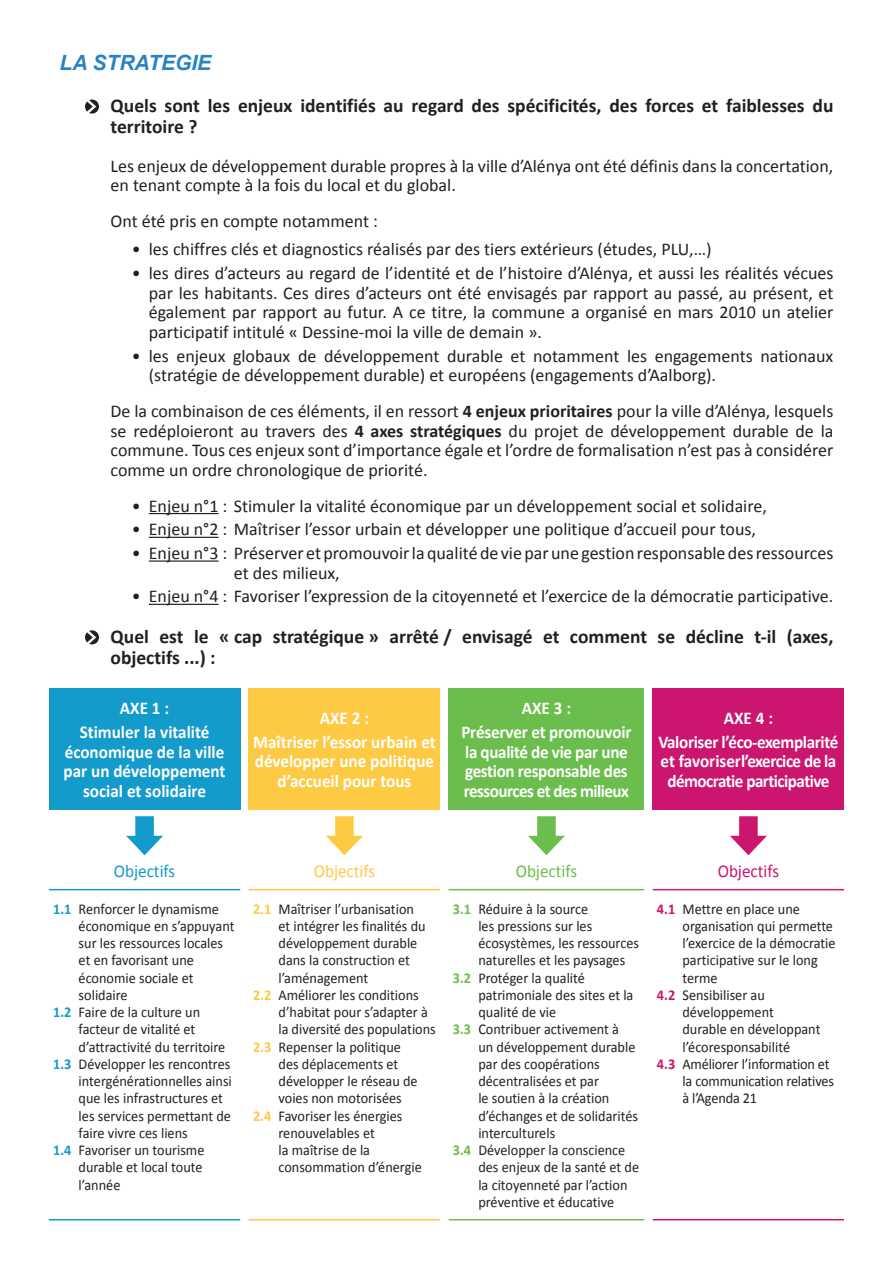
<style>
.page{position:relative;width:893px;height:1263px;background:#fff}
.page>*{position:absolute;margin:0;border:0;box-sizing:border-box;transform-origin:0 0}
.t1{font:italic 700 21px "Arial";color:#2783c5}
.t2{font:700 19.5px/21px "Calibri";color:#231f20}
.t3{font:18px/19.5px "Calibri";color:#231f20}
.t4{font:700 18px/19.5px "Calibri";letter-spacing:-.01em;color:#fff;text-align:center;scale:.95 1}
.t5{font:700 18px/19.5px "Calibri";letter-spacing:-.03em;color:#fff;text-align:center;scale:.95 1}
.t6{font:18px "Calibri";color:#139bcc;scale:.95 1}
.t7{font:18px "Calibri";color:#fec943;scale:.95 1}
.t8{font:18px "Calibri";color:#6bbe4d;scale:.95 1}
.t9{font:18px "Calibri";color:#cb156f;scale:.95 1}
.t10{font:15px "Calibri";color:#231f20;scale:.95 1}
.s1{font-weight:700}
.s2{font-weight:700;color:#139bcc}
.s3{font-weight:700;color:#6bbe4d}
.s4{font-weight:700;color:#fec943}
.s5{font-weight:700;color:#cb156f}
</style>
<div class="page">
<hr style="left:149px;top:513px;width:70px;height:1px;background:#231f20">
<hr style="left:149px;top:537px;width:70px;height:1px;background:#231f20">
<hr style="left:149px;top:560px;width:70px;height:2px;background:#231f20">
<hr style="left:149px;top:604px;width:70px;height:1px;background:#231f20">
<svg style="left:85px;top:100px;width:14px;height:14px"></svg>
<svg style="left:85px;top:630px;width:14px;height:14px"></svg>
<div style="left:49px;top:688px;width:191px;height:121px;background:#139bcc"></div>
<div style="left:249px;top:688px;width:191px;height:121px;background:#fec943"></div>
<div style="left:449px;top:688px;width:195px;height:121px;background:#6bbe4d"></div>
<div style="left:653px;top:688px;width:191px;height:121px;background:#cb156f"></div>
<hr style="left:49px;top:889px;width:191px;height:1px;background:#139bcc">
<hr style="left:49px;top:1219px;width:191px;height:1px;background:#139bcc">
<hr style="left:249px;top:889px;width:191px;height:1px;background:#fec943">
<hr style="left:249px;top:1219px;width:191px;height:1px;background:#fec943">
<hr style="left:449px;top:889px;width:195px;height:1px;background:#6bbe4d">
<hr style="left:449px;top:1219px;width:195px;height:1px;background:#6bbe4d">
<hr style="left:653px;top:889px;width:191px;height:1px;background:#cb156f">
<hr style="left:653px;top:1219px;width:191px;height:1px;background:#cb156f">
<h1 class="t1" style="left:60px;top:49px;width:153px">LA STRATEGIE</h1>
<h2 class="t2" style="left:111px;top:94px;width:724px">Quels sont les enjeux identifiés au regard des spécificités, des forces et faiblesses du territoire ?</h2>
<p class="t3" style="left:111px;top:155px;width:724px">Les enjeux de développement durable propres à la ville d’Alénya ont été définis dans la concertation, en tenant compte à la fois du local et du global.</p>
<p class="t3" style="left:111px;top:211px;width:269px">Ont été pris en compte notamment :</p>
<p class="t3" style="left:132px;top:239px;width:581px">• les chiffres clés et diagnostics réalisés par des tiers extérieurs (études, PLU,…)</p>
<p class="t3" style="left:149px;top:263px;width:686px;text-align:justify;text-indent:-17px">• les dires d’acteurs au regard de l’identité et de l’histoire d’Alénya, et aussi les réalités vécues par les habitants. Ces dires d’acteurs ont été envisagés par rapport au passé, au présent, et également par rapport au futur. A ce titre, la commune a organisé en mars 2010 un atelier participatif intitulé « Dessine-moi la ville de demain ».</p>
<p class="t3" style="left:149px;top:345px;width:686px;text-indent:-17px">• les enjeux globaux de développement durable et notamment les engagements nationaux (stratégie de développement durable) et européens (engagements d’Aalborg).</p>
<p class="t3" style="left:111px;top:400px;width:724px;text-align:justify">De la combinaison de ces éléments, il en ressort <span class="s1">4 enjeux prioritaires</span> pour la ville d’Alénya, lesquels se redéploieront au travers des <span class="s1">4 axes stratégiques</span> du projet de développement durable de la commune. Tous ces enjeux sont d’importance égale et l’ordre de formalisation n’est pas à considérer comme un ordre chronologique de priorité.</p>
<p class="t3" style="left:132px;top:495px;width:637px">• Enjeu n°1 : Stimuler la vitalité économique par un développement social et solidaire,</p>
<p class="t3" style="left:132px;top:519px;width:626px">• Enjeu n°2 : Maîtriser l’essor urbain et développer une politique d’accueil pour tous,</p>
<p class="t3" style="left:234px;top:542px;width:601px;text-indent:-102px">• Enjeu n°3 : Préserver et promouvoir la qualité de vie par une gestion responsable des ressources et des milieux,</p>
<p class="t3" style="left:132px;top:586px;width:703px">• Enjeu n°4 : Favoriser l’expression de la citoyenneté et l’exercice de la démocratie participative.</p>
<h2 class="t2" style="left:111px;top:625px;width:724px">Quel est le « cap stratégique » arrêté / envisagé et comment se décline t-il (axes, objectifs ...) :</h2>
<p class="t4" style="left:80px;top:696px;width:138px;line-height:23.7px">AXE 1 :<br>Stimuler la vitalité</p>
<p class="t4" style="left:64px;top:741px;width:172px">économique de la ville par un développement social et solidaire</p>
<p class="t4" style="left:461px;top:696px;width:181px;line-height:23.7px">AXE 3 :<br>Préserver et promouvoir</p>
<p class="t4" style="left:464px;top:741px;width:176px;text-align:justify">la qualité de vie par une gestion responsable des ressources et des milieux</p>
<p class="t4" style="left:253px;top:705px;width:194px;line-height:23.7px">AXE 2 :<br>Maîtriser l’essor urbain et</p>
<p class="t4" style="left:255px;top:751px;width:190px">développer une politique d’accueil pour tous</p>
<p class="t4" style="left:658px;top:705px;width:191px;line-height:23.7px">AXE 4 :<br>Valoriser l’éco-exemplarité</p>
<p class="t5" style="left:660px;top:751px;width:187px">et favoriserl’exercice de la démocratie participative</p>
<p class="t6" style="left:114px;top:860px;width:66px">Objectifs</p>
<p class="t7" style="left:314px;top:860px;width:66px">Objectifs</p>
<p class="t8" style="left:516px;top:860px;width:66px">Objectifs</p>
<p class="t9" style="left:718px;top:860px;width:66px">Objectifs</p>
<p class="t10" style="left:53px;top:899px;width:176px"><span class="s2">1.1</span> Renforcer le dynamisme</p>
<p class="t10" style="left:79px;top:917px;width:166px">économique en s’appuyant</p>
<p class="t10" style="left:79px;top:934px;width:154px">sur les ressources locales</p>
<p class="t10" style="left:79px;top:951px;width:123px">et en favorisant une</p>
<p class="t10" style="left:79px;top:968px;width:123px">économie sociale et</p>
<p class="t10" style="left:79px;top:986px;width:53px">solidaire</p>
<p class="t10" style="left:53px;top:1003px;width:156px"><span class="s2">1.2</span> Faire de la culture un</p>
<p class="t10" style="left:79px;top:1020px;width:124px">facteur de vitalité et</p>
<p class="t10" style="left:79px;top:1037px;width:156px">d’attractivité du territoire</p>
<p class="t10" style="left:53px;top:1055px;width:188px"><span class="s2">1.3</span> Développer les rencontres</p>
<p class="t10" style="left:79px;top:1072px;width:163px">intergénérationnelles ainsi</p>
<p class="t10" style="left:79px;top:1089px;width:153px">que les infrastructures et</p>
<p class="t10" style="left:79px;top:1106px;width:162px">les services permettant de</p>
<p class="t10" style="left:79px;top:1124px;width:116px">faire vivre ces liens</p>
<p class="t10" style="left:53px;top:1141px;width:161px"><span class="s2">1.4</span> Favoriser un tourisme</p>
<p class="t10" style="left:79px;top:1158px;width:132px">durable et local toute</p>
<p class="t10" style="left:79px;top:1175px;width:45px">l’année</p>
<p class="t10" style="left:453px;top:899px;width:144px"><span class="s3">3.1</span> Réduire à la source</p>
<p class="t10" style="left:478px;top:917px;width:121px">les pressions sur les</p>
<p class="t10" style="left:478px;top:934px;width:171px">écosystèmes, les ressources</p>
<p class="t10" style="left:478px;top:951px;width:156px">naturelles et les paysages</p>
<p class="t10" style="left:453px;top:968px;width:141px"><span class="s3">3.2</span> Protéger la qualité</p>
<p class="t10" style="left:478px;top:986px;width:165px">patrimoniale des sites et la</p>
<p class="t10" style="left:478px;top:1003px;width:83px">qualité de vie</p>
<p class="t10" style="left:453px;top:1020px;width:176px"><span class="s3">3.3</span> Contribuer activement à</p>
<p class="t10" style="left:478px;top:1037px;width:167px">un développement durable</p>
<p class="t10" style="left:478px;top:1055px;width:129px">par des coopérations</p>
<p class="t10" style="left:478px;top:1072px;width:129px">décentralisées et par</p>
<p class="t10" style="left:478px;top:1089px;width:139px">le soutien à la création</p>
<p class="t10" style="left:478px;top:1106px;width:170px">d’échanges et de solidarités</p>
<p class="t10" style="left:478px;top:1124px;width:82px">interculturels</p>
<p class="t10" style="left:453px;top:1141px;width:183px"><span class="s3">3.4</span> Développer la conscience</p>
<p class="t10" style="left:478px;top:1158px;width:171px">des enjeux de la santé et de</p>
<p class="t10" style="left:478px;top:1175px;width:158px">la citoyenneté par l’action</p>
<p class="t10" style="left:478px;top:1193px;width:144px">préventive et éducative</p>
<p class="t10" style="left:253px;top:899px;width:171px"><span class="s4">2.1</span> Maîtriser l’urbanisation</p>
<p class="t10" style="left:278px;top:917px;width:156px">et intégrer les finalités du</p>
<p class="t10" style="left:278px;top:934px;width:148px">développement durable</p>
<p class="t10" style="left:278px;top:951px;width:140px">dans la construction et</p>
<p class="t10" style="left:278px;top:968px;width:96px">l’aménagement</p>
<p class="t10" style="left:253px;top:986px;width:176px"><span class="s4">2.2</span> Améliorer les conditions</p>
<p class="t10" style="left:278px;top:1003px;width:159px">d’habitat pour s’adapter à</p>
<p class="t10" style="left:278px;top:1020px;width:167px">la diversité des populations</p>
<p class="t10" style="left:253px;top:1037px;width:157px"><span class="s4">2.3</span> Repenser la politique</p>
<p class="t10" style="left:278px;top:1055px;width:128px">des déplacements et</p>
<p class="t10" style="left:278px;top:1072px;width:148px">développer le réseau de</p>
<p class="t10" style="left:278px;top:1089px;width:131px">voies non motorisées</p>
<p class="t10" style="left:253px;top:1106px;width:159px"><span class="s4">2.4</span> Favoriser les énergies</p>
<p class="t10" style="left:278px;top:1124px;width:103px">renouvelables et</p>
<p class="t10" style="left:278px;top:1141px;width:98px">la maîtrise de la</p>
<p class="t10" style="left:278px;top:1158px;width:152px">consommation d’énergie</p>
<p class="t10" style="left:657px;top:899px;width:152px"><span class="s5">4.1</span> Mettre en place une</p>
<p class="t10" style="left:682px;top:917px;width:160px">organisation qui permette</p>
<p class="t10" style="left:682px;top:934px;width:163px">l’exercice de la démocratie</p>
<p class="t10" style="left:682px;top:951px;width:144px">participative sur le long</p>
<p class="t10" style="left:682px;top:968px;width:39px">terme</p>
<p class="t10" style="left:657px;top:986px;width:115px"><span class="s5">4.2</span> Sensibiliser au</p>
<p class="t10" style="left:682px;top:1003px;width:98px">développement</p>
<p class="t10" style="left:682px;top:1020px;width:147px">durable en développant</p>
<p class="t10" style="left:682px;top:1037px;width:115px">l’écoresponsabilité</p>
<p class="t10" style="left:657px;top:1055px;width:183px"><span class="s5">4.3</span> Améliorer l’information et</p>
<p class="t10" style="left:682px;top:1072px;width:161px">la communication relatives</p>
<p class="t10" style="left:682px;top:1089px;width:80px">à l’Agenda 21</p>
</div>
